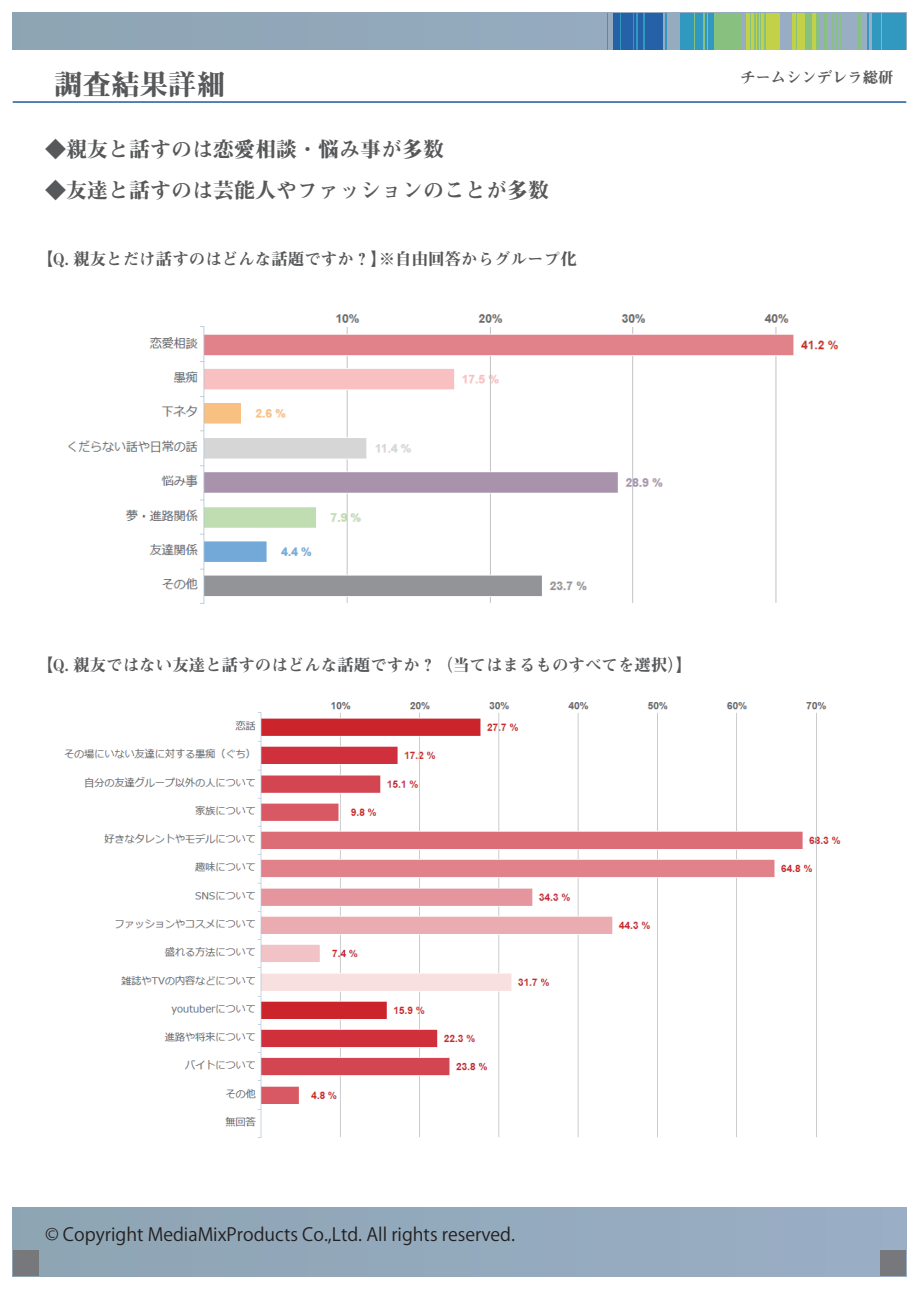
<style>
.page{position:relative;width:919px;height:1289px;background:#fff}
.page>*{position:absolute;margin:0;border:0;box-sizing:border-box;transform-origin:0 0}
.t1{font:28.5px "Midashi Min Pr 5 MA31";color:#57585a}
.t2{font:21px "Midashi Min Pr 5 MA31";color:#57585a}
.t3{font:18px "Koz Go Pr 6 N";color:#231f20}
.t4{font:16.5px "Midashi Min Pr 5 MA31";color:#57585a}
.t5{font:15.3px "Midashi Min Pr 5 MA31";color:#57585a}
</style>
<div class="page">
<div style="left:13px;top:13px;width:893px;height:36px;background:#92a8ba"></div>
<div style="left:872px;top:13px;width:33px;height:36px;background:#3199bf"></div>
<div style="left:613px;top:13px;width:50px;height:36px;background:#2461a6"></div>
<div style="left:800px;top:13px;width:18px;height:36px;background:#88c07f"></div>
<hr style="left:824px;top:13px;width:2px;height:36px;background:#88c07f">
<hr style="left:857px;top:13px;width:3px;height:36px;background:#88c07f">
<hr style="left:835px;top:13px;width:2px;height:36px;background:#88c07f">
<div style="left:711px;top:13px;width:29px;height:36px;background:#88c07f"></div>
<hr style="left:636px;top:13px;width:1px;height:36px;background:#3199bf">
<div style="left:680px;top:13px;width:34px;height:36px;background:#3199bf"></div>
<div style="left:792px;top:13px;width:12px;height:36px;background:#c3d149"></div>
<div style="left:746px;top:13px;width:34px;height:36px;background:#c3d149"></div>
<hr style="left:812px;top:13px;width:4px;height:36px;background:#c3d149">
<hr style="left:866px;top:13px;width:1px;height:36px;background:#3199bf">
<hr style="left:643px;top:13px;width:1px;height:36px;background:#3199bf">
<hr style="left:644px;top:13px;width:1px;height:36px;background:#3199bf">
<hr style="left:607px;top:13px;width:1px;height:36px;background:#3199bf">
<hr style="left:633px;top:13px;width:1px;height:36px;background:#3199bf">
<hr style="left:665px;top:13px;width:1px;height:36px;background:#3199bf">
<hr style="left:620px;top:13px;width:1px;height:36px;background:#3199bf">
<hr style="left:831px;top:13px;width:1px;height:36px;background:#88c07f">
<hr style="left:764px;top:13px;width:1px;height:36px;background:#88c07f">
<hr style="left:703px;top:13px;width:1px;height:36px;background:#88c07f">
<hr style="left:757px;top:13px;width:1px;height:36px;background:#88c07f">
<hr style="left:753px;top:13px;width:2px;height:36px;background:#88c07f">
<hr style="left:795px;top:13px;width:1px;height:36px;background:#88c07f">
<hr style="left:840px;top:13px;width:1px;height:36px;background:#88c07f">
<hr style="left:881px;top:13px;width:1px;height:36px;background:#88c07f">
<hr style="left:750px;top:13px;width:1px;height:36px;background:#88c07f">
<hr style="left:694px;top:13px;width:1px;height:36px;background:#88c07f">
<hr style="left:760px;top:13px;width:1px;height:36px;background:#88c07f">
<hr style="left:707px;top:13px;width:1px;height:36px;background:#88c07f">
<div style="left:13px;top:1207px;width:893px;height:69px;background:#93a9bc"></div>
<div style="left:13px;top:1250px;width:25px;height:26px;background:#76787b"></div>
<div style="left:880px;top:1250px;width:26px;height:26px;background:#76787b"></div>
<hr style="left:13px;top:101px;width:893px;height:2px;background:#2461a6">
<img style="left:68px;top:314px;width:771px;height:290px">
<img style="left:64px;top:702px;width:777px;height:436px">
<h1 class="t1" style="left:54px;top:63px;width:173px">調査結果詳細</h1>
<p class="t5" style="left:740px;top:66px;width:155px">チームシンデレラ総研</p>
<p class="t2" style="left:45px;top:133px;width:400px">◆親友と話すのは恋愛相談・悩み事が多数</p>
<p class="t2" style="left:45px;top:174px;width:505px">◆友達と話すのは芸能人やファッションのことが多数</p>
<p class="t4" style="left:37px;top:246px;width:541px">【Q. 親友とだけ話すのはどんな話題ですか？】※自由回答からグループ化</p>
<p class="t4" style="left:37px;top:651px;width:657px">【Q. 親友ではない友達と話すのはどんな話題ですか？（当てはまるものすべてを選択）】</p>
<p class="t3" style="left:45px;top:1223px;width:471px">© Copyright MediaMixProducts Co.,Ltd. All rights reserved.</p>
</div>
